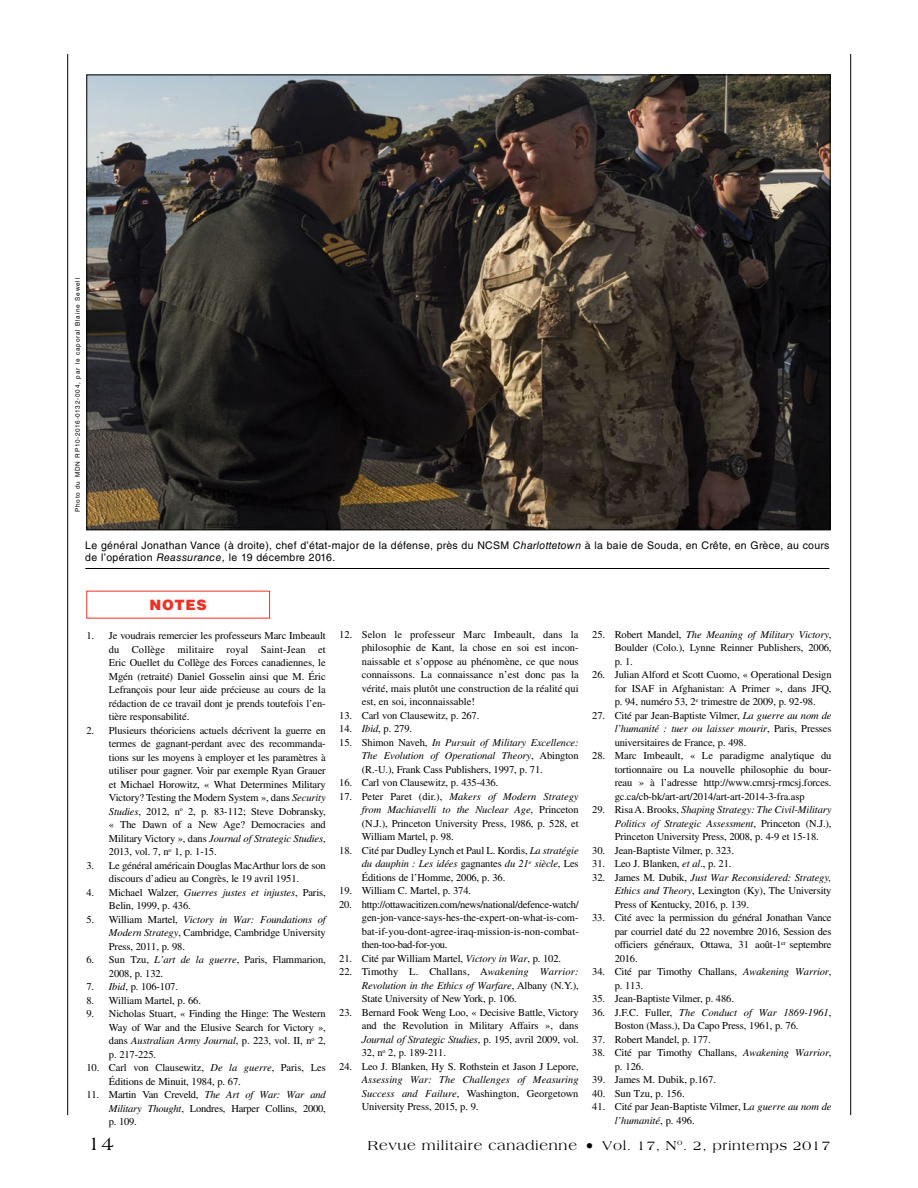
<style>
.page{position:relative;width:918px;height:1188px;background:#fff}
.page>*{position:absolute;margin:0;border:0;box-sizing:border-box;transform-origin:0 0}
.t1{font:19.5px "Americana Std";color:#000}
.t2{font:900 14.25px "Helvetica LT Std";letter-spacing:.05em;color:#ee3124}
.t3{font:13.8px "Americana Std";letter-spacing:.05em;color:#000}
.t4{font:10.5px/13.5px "Times LT Std";letter-spacing:-.01em;color:#000;text-align:justify}
.t5{font:10.5px/12.8px "Helvetica LT Std";letter-spacing:.03em;color:#000}
.t6{font:italic 10.5px/13.5px "Times LT Std";color:#000;text-align:justify}
.t7{font:italic 10.5px "Times New Roman";letter-spacing:-.01em;color:#000}
.t8{font:6.3px "Helvetica LT Std";letter-spacing:.125em;color:#000}
.s1{font-style:italic}
.s2{font-family:"Times LT Std";font-style:normal}
.s3{font-style:normal}
.s4{font-size:16.5px}
.s5{font-size:13.5px}
</style>
<div class="page">
<hr style="left:850px;top:54px;width:1px;height:1061px;background:#000">
<hr style="left:67px;top:54px;width:1px;height:1061px;background:#000">
<img style="left:88px;top:77px;width:741px;height:451px">
<hr style="left:85px;top:568px;width:744px;height:1px;background:#000">
<p class="t8" style="left:74px;top:512px;width:236px;rotate:-90deg">Photo du MDN RP10-2016-0132-004, par le caporal Blaine Sewell</p>
<p class="t5" style="left:85px;top:539px;width:746px">Le général Jonathan Vance (à droite), chef d’état-major de la défense, près du NCSM <span class="s1">Charlottetown</span> à la baie de Souda, en Crête, en Grèce, au cours de l’opération <span class="s1">Reassurance</span>, le 19 décembre 2016.</p>
<h2 class="t2" style="left:149px;top:595px;width:59px">NOTES</h2>
<p class="t4" style="left:109px;top:629px;width:218px;text-indent:-23px">1. Je voudrais remercier les professeurs Marc Imbeault du Collège militaire royal Saint-Jean et Eric Ouellet du Collège des Forces canadiennes, le Mgén (retraité) Daniel Gosselin ainsi que M. Éric Lefrançois pour leur aide précieuse au cours de la rédaction de ce travail dont je prends toutefois l’en&shy;tière responsabilité.</p>
<p class="t4" style="left:109px;top:723px;width:218px;text-indent:-22px">2. Plusieurs théoriciens actuels décrivent la guerre en termes de gagnant-perdant avec des recommanda&shy;tions sur les moyens à employer et les paramètres à utiliser pour gagner. Voir par exemple Ryan Grauer et Michael Horowitz, « What Determines Military Victory? Testing the Modern System », dans <span class="s1">Security Studies</span>, 2012, n<sup>o</sup> 2, p. 83-112; Steve Dobransky, « The Dawn of a New Age? Democracies and Military Victory », dans <span class="s1">Journal of Strategic Studies</span>, 2013, vol. 7, n<sup>o</sup> 1, p. 1-15.</p>
<p class="t4" style="left:86px;top:858px;width:241px;text-align:center">3. Le général américain Douglas MacArthur lors de son discours d’adieu au Congrès, le 19 avril 1951.</p>
<p class="t4" style="left:109px;top:885px;width:218px;text-indent:-23px">4. Michael Walzer, <span class="s1">Guerres justes et injustes</span>, Paris,<br>Belin, 1999, p. 436.</p>
<p class="t4" style="left:109px;top:912px;width:218px;text-indent:-23px">5. William Martel, <span class="s1">Victory in War: Foundations of Modern Strategy</span>, Cambridge, Cambridge University Press, 2011, p. 98.</p>
<p class="t4" style="left:109px;top:953px;width:218px;text-indent:-23px">6. Sun Tzu, <span class="s1">L’art de la guerre</span>, Paris, Flammarion,<br>2008, p. 132.</p>
<p class="t4" style="left:86px;top:980px;width:93px">7. <span class="s1">Ibid</span>, p. 106-107.</p>
<p class="t4" style="left:86px;top:993px;width:116px">8. William Martel, p. 66.</p>
<p class="t4" style="left:109px;top:1007px;width:218px;text-indent:-23px">9. Nicholas Stuart, « Finding the Hinge: The Western Way of War and the Elusive Search for Victory », dans <span class="s1">Australian Army Journal</span>, p. 223, vol. II, n<sup>o</sup> 2, p. 217-225.</p>
<p class="t4" style="left:109px;top:1061px;width:218px;text-indent:-23px">10. Carl von Clausewitz, <span class="s1">De la guerre</span>, Paris, Les<br>Éditions de Minuit, 1984, p. 67.</p>
<p class="t4" style="left:109px;top:1088px;width:218px;text-indent:-23px">11. Martin Van Creveld, <span class="s1">The Art of War: War and Military Thought</span>, Londres, Harper Collins, 2000, p. 109.</p>
<p class="t4" style="left:362px;top:628px;width:218px;text-indent:-23px">12. Selon le professeur Marc Imbeault, dans la philosophie de Kant, la chose en soi est incon&shy;naissable et s’oppose au phénomène, ce que nous connaissons. La connaissance n’est donc pas la vérité, mais plutôt une construction de la réalité qui est, en soi, inconnaissable!</p>
<p class="t4" style="left:339px;top:709px;width:142px">13. Carl von Clausewitz, p. 267.</p>
<p class="t4" style="left:339px;top:722px;width:74px">14. <span class="s1">Ibid</span>, p. 279.</p>
<p class="t4" style="left:362px;top:736px;width:218px;text-indent:-23px">15. Shimon Naveh, <span class="s1">In Pursuit of Military Excellence:<br>The Evolution of Operational Theory</span>, Abington (R.-U.), Frank Cass Publishers, 1997, p. 71.</p>
<p class="t4" style="left:339px;top:776px;width:160px">16. Carl von Clausewitz, p. 435-436.</p>
<p class="t4" style="left:362px;top:790px;width:218px;text-indent:-23px">17. Peter Paret (dir.), <span class="s1">Makers of Modern Strategy from Machiavelli to the Nuclear Age</span>, Princeton (N.J.), Princeton University Press, 1986, p. 528, et William Martel, p. 98.</p>
<p class="t4" style="left:362px;top:844px;width:218px;text-indent:-22px">18. Cité par Dudley Lynch et Paul L. Kordis, <span class="s1">La stratégie du dauphin : Les idées</span> gagnantes <span class="s1">du 21</span><sup>e</sup> <span class="s1">siècle</span>, Les Éditions de l’Homme, 2006, p. 36.</p>
<p class="t4" style="left:339px;top:884px;width:133px">19. William C. Martel, p. 374.</p>
<p class="t4" style="left:362px;top:898px;width:219px;text-indent:-23px">20. http://ottawacitizen.com/news/national/defence-watch/ gen-jon-vance-says-hes-the-expert-on-what-is-com&shy;bat-if-you-dont-agree-iraq-mission-is-non-combat&shy;then-too-bad-for-you.</p>
<p class="t4" style="left:339px;top:952px;width:223px">21. Cité par William Martel, <span class="s1">Victory in War</span>, p. 102.</p>
<p class="t4" style="left:362px;top:965px;width:218px;text-indent:-23px">22. Timothy L. Challans, A<span class="s1">wakening Warrior:<br>Revolution in the Ethics of Warfare</span>, Albany (N.Y.), State University of New York, p. 106.</p>
<p class="t4" style="left:339px;top:1006px;width:241px;text-align:right">23. Bernard Fook Weng Loo, « Decisive Battle, Victory and the Revolution in Military Affairs », dans</p>
<p class="t7" style="left:362px;top:1032px;width:218px">Journal of Strategic Studies<span class="s2">, p. 195, avril 2009, vol.</span></p>
<p class="t4" style="left:362px;top:1046px;width:86px">32, n<sup>o</sup> 2, p. 189-211.</p>
<p class="t4" style="left:339px;top:1060px;width:241px">24. Leo J. Blanken, Hy S. Rothstein et Jason J Lepore,</p>
<p class="t6" style="left:362px;top:1073px;width:218px">Assessing War: The Challenges of Measuring Success and Failure<span class="s3">, Washington, Georgetown University Press, 2015, p. 9.</span></p>
<p class="t4" style="left:615px;top:628px;width:218px;text-indent:-23px">25. Robert Mandel, <span class="s1">The Meaning of Military Victory</span>, Boulder (Colo.), Lynne Reinner Publishers, 2006, p. 1.</p>
<p class="t4" style="left:615px;top:668px;width:218px;text-indent:-23px">26. Julian Alford et Scott Cuomo, « Operational Design for ISAF in Afghanistan: A Primer », dans JFQ, p. 94, numéro 53, 2<sup>e</sup> trimestre de 2009, p. 92-98.</p>
<p class="t4" style="left:615px;top:709px;width:218px;text-indent:-23px">27. Cité par Jean-Baptiste Vilmer, <span class="s1">La guerre au nom de l’humanité : tuer ou laisser mourir</span>, Paris, Presses universitaires de France, p. 498.</p>
<p class="t4" style="left:615px;top:749px;width:218px;text-indent:-23px">28. Marc Imbeault, « Le paradigme analytique du tortionnaire ou La nouvelle philosophie du bour&shy;reau » à l’adresse http://www.cmrsj-rmcsj.forces. gc.ca/cb-bk/art-art/2014/art-art-2014-3-fra.asp</p>
<p class="t4" style="left:615px;top:803px;width:218px;text-indent:-23px">29. Risa A. Brooks, <span class="s1">Shaping Strategy: The Civil-Military Politics of Strategic Assessment</span>, Princeton (N.J.), Princeton University Press, 2008, p. 4-9 et 15-18.</p>
<p class="t4" style="left:592px;top:844px;width:143px">30. Jean-Baptiste Vilmer, p. 323.</p>
<p class="t4" style="left:592px;top:857px;width:141px">31. Leo J. Blanken, <span class="s1">et al</span>., p. 21.</p>
<p class="t4" style="left:615px;top:871px;width:218px;text-indent:-23px">32. James M. Dubik, <span class="s1">Just War Reconsidered: Strategy, Ethics and Theory</span>, Lexington (Ky), The University Press of Kentucky, 2016, p. 139.</p>
<p class="t4" style="left:615px;top:911px;width:218px;text-indent:-22px">33. Cité avec la permission du général Jonathan Vance par courriel daté du 22 novembre 2016, Session des officiers généraux, Ottawa, 31 août-1<sup>er</sup> septembre 2016.</p>
<p class="t4" style="left:615px;top:965px;width:218px;text-indent:-23px">34. Cité par Timothy Challans, <span class="s1">Awakening Warrior</span>, p. 113.</p>
<p class="t4" style="left:592px;top:992px;width:143px">35. Jean-Baptiste Vilmer, p. 486.</p>
<p class="t4" style="left:615px;top:1006px;width:218px;text-indent:-23px">36. J.F.C. Fuller, <span class="s1">The Conduct of War 1869-1961</span>,<br>Boston (Mass.), Da Capo Press, 1961, p. 76.</p>
<p class="t4" style="left:592px;top:1033px;width:120px">37. Robert Mandel, p. 177.</p>
<p class="t4" style="left:615px;top:1046px;width:218px;text-indent:-23px">38. Cité par Timothy Challans, <span class="s1">Awakening Warrior</span>, p. 126.</p>
<p class="t4" style="left:592px;top:1073px;width:125px">39. James M. Dubik, p.167.</p>
<p class="t4" style="left:592px;top:1087px;width:94px">40. Sun Tzu, p. 156.</p>
<p class="t4" style="left:615px;top:1100px;width:218px;text-indent:-23px">41. Cité par Jean-Baptiste Vilmer, L<span class="s1">a guerre au nom de l’humanité</span>, p. 496.</p>
<h1 class="t1" style="left:88px;top:1132px;width:28px">14</h1>
<h3 class="t3" style="left:368px;top:1137px;width:464px">Revue militaire canadienne <span class="s4">•</span> <span class="s5">Vol. 17,</span> N<sup>o</sup>. <span class="s5">2, printemps 2017</span></h3>
</div>
